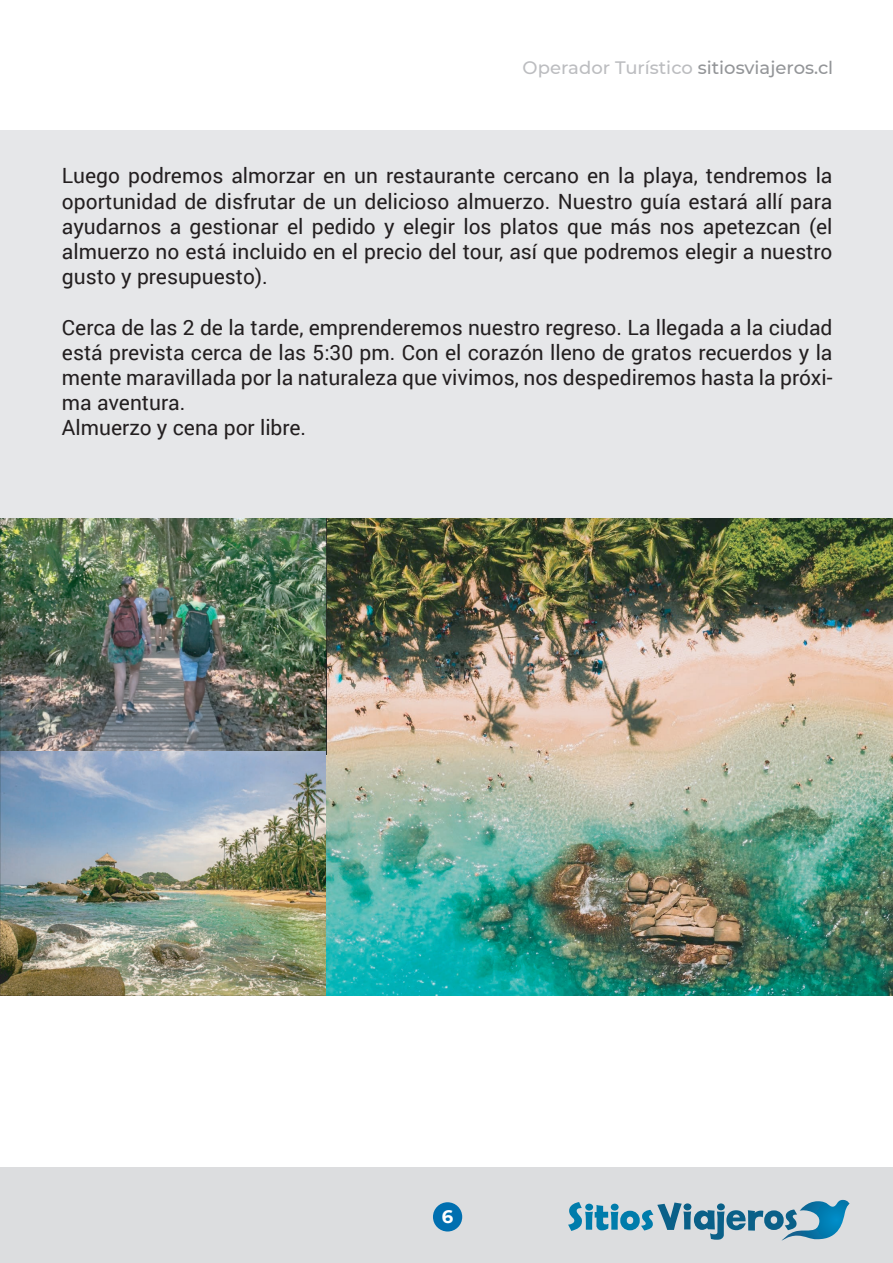
<style>
.page{position:relative;width:893px;height:1263px;background:#fff}
.page>*{position:absolute;margin:0;border:0;box-sizing:border-box;transform-origin:0 0}
.t1{font:21px/25.2px "Roboto";color:#231f20;text-align:justify}
.t2{font:500 18px "Montserrat";color:#bcbdc0}
.t3{font:700 18px "Montserrat";color:#fff}
.s1{color:#939598}
</style>
<div class="page">
<img style="left:326px;top:461px;width:567px;height:535px">
<img style="left:0;top:517px;width:326px;height:234px">
<img style="left:0;top:751px;width:326px;height:245px">
<div style="left:0;top:130px;width:892px;height:387px;background:#e6e7e9"></div>
<div style="left:0;top:1167px;width:893px;height:96px;background:#dcdddf"></div>
<div style="left:433px;top:1202px;width:29px;height:29px;background:#006fb0;border-radius:50%"></div>
<svg style="left:568px;top:1200px;width:281px;height:41px"></svg>
<p class="t2" style="left:523px;top:55px;width:312px">Operador Turístico <span class="s1">sitiosviajeros.cl</span></p>
<p class="t1" style="left:62px;top:162px;width:772px">Luego podremos almorzar en un restaurante cercano en la playa, tendremos la oportunidad de disfrutar de un delicioso almuerzo. Nuestro guía estará allí para ayudarnos a gestionar el pedido y elegir los platos que más nos apetezcan (el almuerzo no está incluido en el precio del tour, así que podremos elegir a nuestro gusto y presupuesto).</p>
<p class="t1" style="left:62px;top:314px;width:772px;text-align:left">Cerca de las 2 de la tarde, emprenderemos nuestro regreso. La llegada a la ciudad está prevista cerca de las 5:30 pm. Con el corazón lleno de gratos recuerdos y la mente maravillada por la naturaleza que vivimos, nos despediremos hasta la próxi&shy;ma aventura.<br>Almuerzo y cena por libre.</p>
<p class="t3" style="left:442px;top:1203px;width:13px">6</p>
</div>
